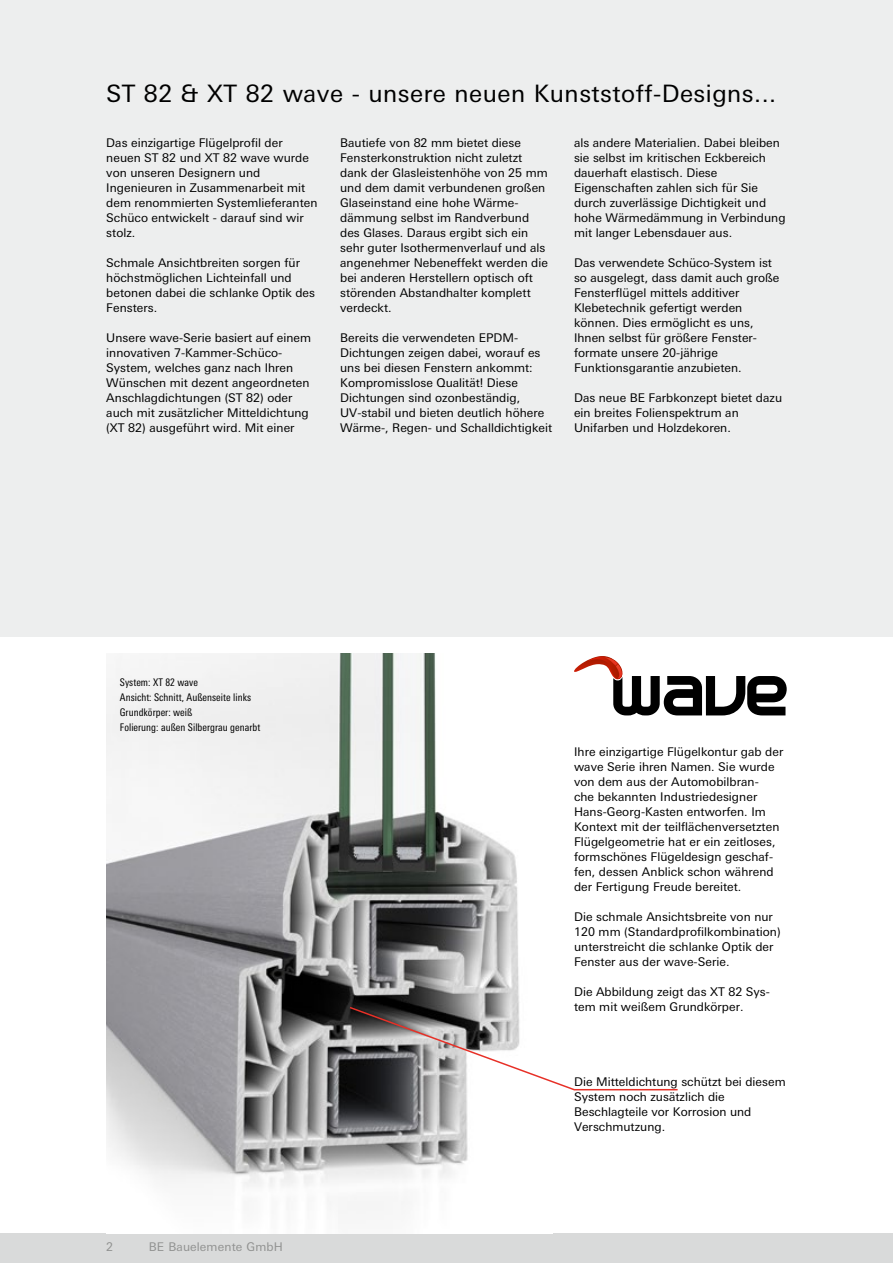
<style>
.page{position:relative;width:893px;height:1263px;background:#fff}
.page>*{position:absolute;margin:0;border:0;box-sizing:border-box;transform-origin:0 0}
.t1{font:24px "LT Univers Basic";letter-spacing:.02em;color:#000}
.t2{font:12px/15px "LT Univers Basic";color:#000}
.t3{font:12px "LT Univers Basic";letter-spacing:.01em;color:#919291}
.t4{font:condensed 10.5px/15px "LT Univers";letter-spacing:.005em;color:#000}
</style>
<div class="page">
<div style="left:0;top:1233px;width:893px;height:30px;background:#d9dada"></div>
<div style="left:0;top:0;width:893px;height:637px;background:#edeeee"></div>
<svg style="left:574px;top:656px;width:213px;height:59px"></svg>
<img style="left:106px;top:653px;width:414px;height:548px">
<svg style="left:348px;top:1005px;width:228px;height:87px"></svg>
<hr style="left:574px;top:1089px;width:104px;height:1px;background:#e73027">
<h1 class="t1" style="left:106px;top:80px;width:672px">ST 82 &amp; XT 82 wave - unsere neuen Kunststoff-Designs...</h1>
<p class="t2" style="left:106px;top:135px;width:213px">Das einzigartige Flügelprofil der neuen ST 82 und XT 82 wave wurde von unseren Designern und<br>Ingenieuren in Zusammenarbeit mit dem renommierten Systemlieferanten<br>Schüco entwickelt - darauf sind wir stolz.</p>
<p class="t2" style="left:106px;top:255px;width:210px">Schmale Ansichtbreiten sorgen für höchstmöglichen Lichteinfall und betonen dabei die schlanke Optik des<br>Fensters.</p>
<p class="t2" style="left:106px;top:330px;width:206px">Unsere wave-Serie basiert auf einem innovativen 7-Kammer-Schüco-System, welches ganz nach Ihren Wünschen mit dezent angeordneten Anschlagdichtungen (ST 82) oder auch mit zusätzlicher Mitteldichtung (XT 82) ausgeführt wird. Mit einer</p>
<p class="t2" style="left:340px;top:135px;width:209px">Bautiefe von 82 mm bietet diese<br>Fensterkonstruktion nicht zuletzt dank der Glasleistenhöhe von 25 mm und dem damit verbundenen großen<br>Glaseinstand eine hohe Wärme&shy;dämmung selbst im Randverbund des Glases. Daraus ergibt sich ein sehr guter Isothermenverlauf und als angenehmer Nebeneffekt werden die bei anderen Herstellern optisch oft störenden Abstandhalter komplett verdeckt.</p>
<p class="t2" style="left:340px;top:330px;width:214px">Bereits die verwendeten EPDM-Dichtungen zeigen dabei, worauf es uns bei diesen Fenstern ankommt:<br>Kompromisslose Qualität! Diese Dichtungen sind ozonbeständig, UV-stabil und bieten deutlich höhere Wärme-, Regen- und Schalldichtigkeit</p>
<p class="t2" style="left:574px;top:135px;width:213px">als andere Materialien. Dabei bleiben sie selbst im kritischen Eckbereich dauerhaft elastisch. Diese Eigenschaften zahlen sich für Sie durch zuverlässige Dichtigkeit und hohe Wärmedämmung in Verbindung mit langer Lebensdauer aus.</p>
<p class="t2" style="left:574px;top:255px;width:207px">Das verwendete Schüco-System ist so ausgelegt, dass damit auch große<br>Fensterflügel mittels additiver<br>Klebetechnik gefertigt werden können. Dies ermöglicht es uns,<br>Ihnen selbst für größere Fenster&shy;formate unsere 20-jährige<br>Funktionsgarantie anzubieten.</p>
<p class="t2" style="left:574px;top:390px;width:210px">Das neue BE Farbkonzept bietet dazu ein breites Folienspektrum an<br>Unifarben und Holzdekoren.</p>
<p class="t4" style="left:120px;top:674px;width:142px">System: XT 82 wave<br>Ansicht: Schnitt, Außenseite links<br>Grundkörper: weiß<br>Folierung: außen Silbergrau genarbt</p>
<p class="t3" style="left:106px;top:1240px;width:8px">2</p>
<p class="t3" style="left:149px;top:1240px;width:136px">BE Bauelemente GmbH</p>
<p class="t2" style="left:574px;top:744px;width:211px">Ihre einzigartige Flügelkontur gab der wave Serie ihren Namen. Sie wurde von dem aus der Automobilbran-<br>che bekannten Industriedesigner Hans-Georg-Kasten entworfen. Im Kontext mit der teilflächenversetzten Flügelgeometrie hat er ein zeitloses, formschönes Flügeldesign geschaf&shy;fen, dessen Anblick schon während der Fertigung Freude bereitet.</p>
<p class="t2" style="left:574px;top:909px;width:208px">Die schmale Ansichtsbreite von nur 120 mm (Standardprofilkombination) unterstreicht die schlanke Optik der Fenster aus der wave-Serie.</p>
<p class="t2" style="left:574px;top:984px;width:197px">Die Abbildung zeigt das XT 82 Sys&shy;tem mit weißem Grundkörper.</p>
<p class="t2" style="left:574px;top:1074px;width:213px">Die Mitteldichtung schützt bei diesem<br>System noch zusätzlich die<br>Beschlagteile vor Korrosion und<br>Verschmutzung.</p>
</div>
